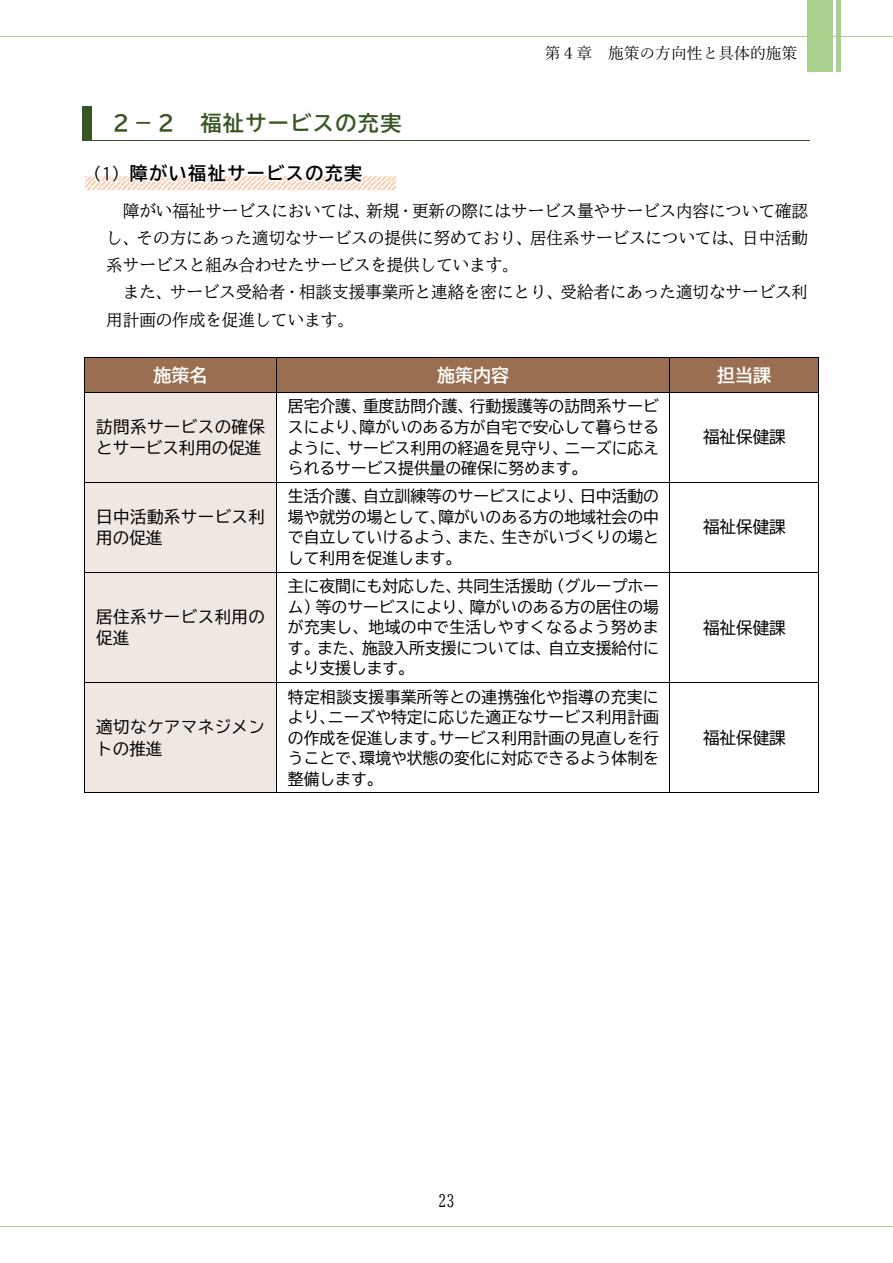
<style>
.page{position:relative;width:893px;height:1263px;background:#fff}
.page>*{position:absolute;margin:0;border:0;box-sizing:border-box;transform-origin:0 0}
.t1{font:21.15px "BIZ UD Gothic Bold";letter-spacing:.065em;color:#385623}
.t2{font:18px "BIZ UD Gothic Bold";letter-spacing:.08em;color:#000}
.t3{font:18px "BIZ UD Gothic Bold";color:#fff}
.t4{font:16.5px/27px "BIZ UD Mincho Medium";color:#000;text-align:justify}
.t5{font:16.5px/21.5px "BIZ UD Gothic";letter-spacing:.02em;color:#000}
.t6{font:15.9px/20.5px "BIZ UD Gothic";color:#000;text-align:justify}
.t7{font:15.9px "Yu Mincho";color:#000}
.s1{font-family:"BIZ UD Gothic";font-size:16.5px}
</style>
<div class="page">
<div style="left:808px;top:0;width:25px;height:71px;background:#a9d18e"></div>
<hr style="left:837px;top:0;width:4px;height:71px;background:#a9d18e">
<hr style="left:82px;top:140px;width:728px;height:1px;background:#385623">
<div style="left:82px;top:106px;width:9px;height:34px;background:#385623"></div>
<img style="left:85px;top:176px;width:33px;height:14px">
<img style="left:118px;top:176px;width:272px;height:14px">
<div style="left:86px;top:358px;width:190px;height:34px;background:#9a6e50"></div>
<div style="left:277px;top:358px;width:393px;height:34px;background:#9a6e50"></div>
<div style="left:670px;top:358px;width:148px;height:34px;background:#9a6e50"></div>
<hr style="left:85px;top:357px;width:191px;height:1px;background:#000">
<hr style="left:277px;top:357px;width:393px;height:1px;background:#000">
<hr style="left:670px;top:357px;width:148px;height:1px;background:#000">
<hr style="left:85px;top:358px;width:1px;height:34px;background:#000">
<hr style="left:276px;top:358px;width:1px;height:34px;background:#000">
<hr style="left:670px;top:358px;width:1px;height:34px;background:#000">
<hr style="left:818px;top:358px;width:1px;height:34px;background:#000">
<div style="left:86px;top:393px;width:190px;height:89px;background:#efe7e1"></div>
<hr style="left:85px;top:392px;width:191px;height:1px;background:#000">
<hr style="left:277px;top:392px;width:393px;height:1px;background:#000">
<hr style="left:670px;top:392px;width:148px;height:1px;background:#000">
<hr style="left:85px;top:393px;width:1px;height:89px;background:#000">
<hr style="left:276px;top:393px;width:1px;height:89px;background:#000">
<hr style="left:670px;top:393px;width:1px;height:89px;background:#000">
<hr style="left:818px;top:393px;width:1px;height:89px;background:#000">
<div style="left:86px;top:483px;width:190px;height:89px;background:#efe7e1"></div>
<hr style="left:85px;top:482px;width:191px;height:1px;background:#000">
<hr style="left:277px;top:482px;width:393px;height:1px;background:#000">
<hr style="left:670px;top:482px;width:148px;height:1px;background:#000">
<hr style="left:85px;top:483px;width:1px;height:89px;background:#000">
<hr style="left:276px;top:483px;width:1px;height:89px;background:#000">
<hr style="left:670px;top:483px;width:1px;height:89px;background:#000">
<hr style="left:818px;top:483px;width:1px;height:89px;background:#000">
<div style="left:86px;top:572px;width:190px;height:110px;background:#efe7e1"></div>
<hr style="left:85px;top:572px;width:191px;height:1px;background:#000">
<hr style="left:277px;top:572px;width:393px;height:1px;background:#000">
<hr style="left:670px;top:572px;width:148px;height:1px;background:#000">
<hr style="left:85px;top:572px;width:1px;height:110px;background:#000">
<hr style="left:276px;top:572px;width:1px;height:110px;background:#000">
<hr style="left:670px;top:572px;width:1px;height:110px;background:#000">
<hr style="left:818px;top:572px;width:1px;height:110px;background:#000">
<div style="left:86px;top:683px;width:190px;height:109px;background:#efe7e1"></div>
<hr style="left:85px;top:682px;width:191px;height:1px;background:#000">
<hr style="left:277px;top:682px;width:393px;height:1px;background:#000">
<hr style="left:670px;top:682px;width:148px;height:1px;background:#000">
<hr style="left:85px;top:683px;width:1px;height:109px;background:#000">
<hr style="left:85px;top:792px;width:191px;height:1px;background:#000">
<hr style="left:276px;top:683px;width:1px;height:109px;background:#000">
<hr style="left:277px;top:792px;width:393px;height:1px;background:#000">
<hr style="left:670px;top:683px;width:1px;height:109px;background:#000">
<hr style="left:670px;top:792px;width:148px;height:1px;background:#000">
<hr style="left:818px;top:683px;width:1px;height:109px;background:#000">
<hr style="left:0;top:36px;width:893px;height:1px;background:#a8d08d">
<hr style="left:0;top:1226px;width:893px;height:1px;background:#a8d08d">
<p class="t7" style="left:545px;top:45px;width:254px">第４章 施策の方向性と具体的施策</p>
<h3 class="t1" style="left:110px;top:112px;width:293px">２－２ 福祉サービスの充実</h3>
<h4 class="t2" style="left:85px;top:164px;width:279px"><span class="s1">（1）</span>障がい福祉サービスの充実</h4>
<p class="t4" style="left:106px;top:198px;width:703px;text-indent:17px">障がい福祉サービスにおいては、新規・更新の際にはサービス量やサービス内容について確認し、その方にあった適切なサービスの提供に努めており、居住系サービスについては、日中活動系サービスと組み合わせたサービスを提供しています。</p>
<p class="t4" style="left:106px;top:279px;width:703px;text-indent:17px">また、サービス受給者・相談支援事業所と連絡を密にとり、受給者にあった適切なサービス利用計画の作成を促進しています。</p>
<p class="t3" style="left:154px;top:366px;width:56px">施策名</p>
<p class="t3" style="left:437px;top:366px;width:73px">施策内容</p>
<p class="t3" style="left:717px;top:366px;width:55px">担当課</p>
<p class="t5" style="left:96px;top:416px;width:170px">訪問系サービスの確保とサービス利用の促進</p>
<p class="t6" style="left:288px;top:396px;width:373px">居宅介護、重度訪問介護、行動援護等の訪問系サービスにより、障がいのある方が自宅で安心して暮らせるように、サービス利用の経過を見守り、ニーズに応えられるサービス提供量の確保に努めます。</p>
<p class="t5" style="left:703px;top:426px;width:84px">福祉保健課</p>
<p class="t5" style="left:96px;top:506px;width:170px">日中活動系サービス利用の促進</p>
<p class="t5" style="left:96px;top:606px;width:170px">居住系サービス利用の促進</p>
<p class="t5" style="left:96px;top:716px;width:170px">適切なケアマネジメントの推進</p>
<p class="t6" style="left:288px;top:486px;width:373px">生活介護、自立訓練等のサービスにより、日中活動の場や就労の場として、障がいのある方の地域社会の中で自立していけるよう、また、生きがいづくりの場として利用を促進します。</p>
<p class="t6" style="left:288px;top:576px;width:373px">主に夜間にも対応した、共同生活援助（グループホーム）等のサービスにより、障がいのある方の居住の場が充実し、地域の中で生活しやすくなるよう努めます。また、施設入所支援については、自立支援給付により支援します。</p>
<p class="t6" style="left:288px;top:686px;width:373px">特定相談支援事業所等との連携強化や指導の充実により、ニーズや特定に応じた適正なサービス利用計画の作成を促進します。サービス利用計画の見直しを行うことで、環境や状態の変化に対応できるよう体制を整備します。</p>
<p class="t5" style="left:703px;top:516px;width:84px">福祉保健課</p>
<p class="t5" style="left:703px;top:616px;width:84px">福祉保健課</p>
<p class="t5" style="left:703px;top:727px;width:84px">福祉保健課</p>
<p class="t4" style="left:438px;top:1187px;width:18px">23</p>
</div>
